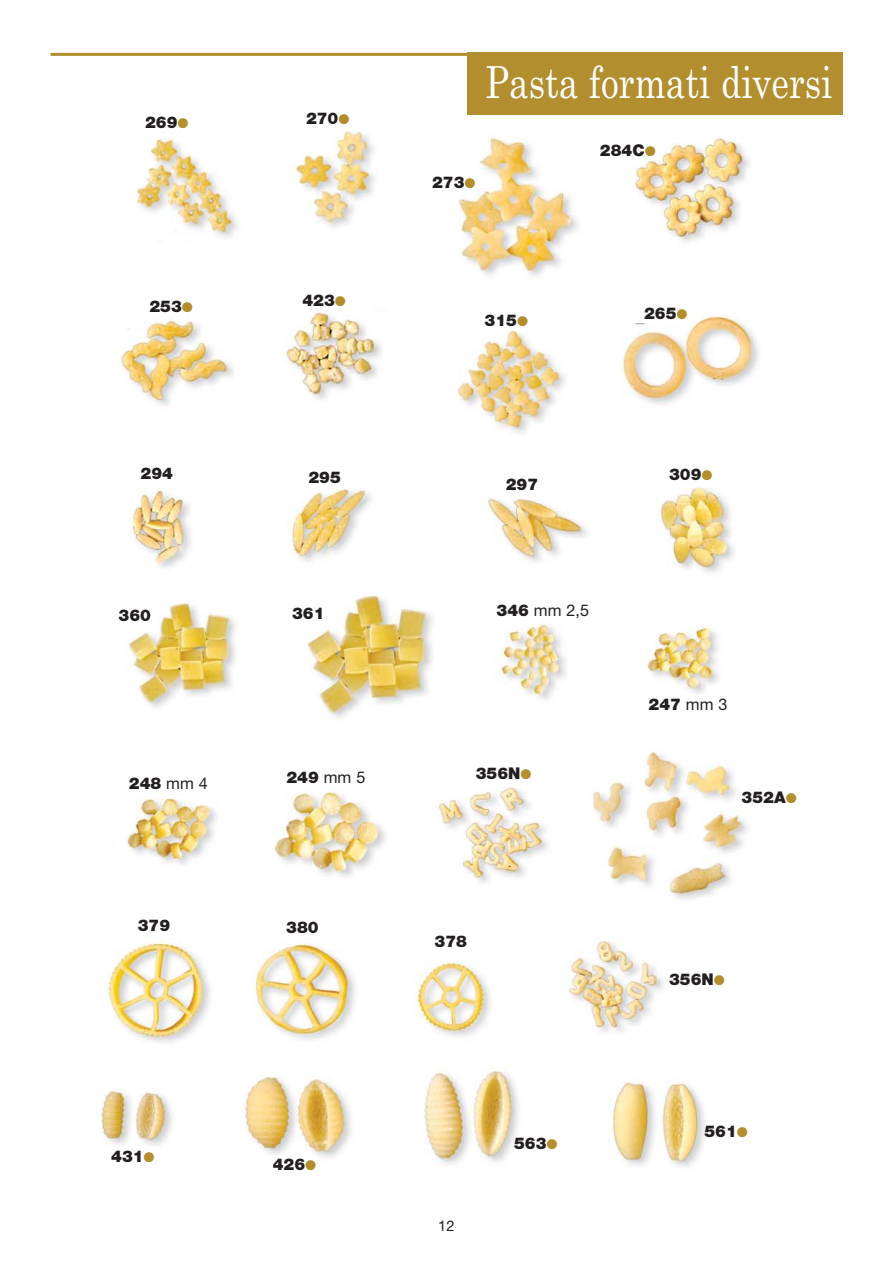
<style>
.page{position:relative;width:893px;height:1263px;background:#fff}
.page>*{position:absolute;margin:0;border:0;box-sizing:border-box;transform-origin:0 0}
.t1{font:44.1px "Century Schoolbook";color:#fff;scale:.8 1}
.t2{font:900 16.2px "Helvetica Neue";color:#231f20}
.t3{font:16.2px "Helvetica Neue";color:#231f20}
.t4{font:14.7px "Helvetica Neue";color:#231f20}
.s1{font-weight:400}
.s2{font-weight:900}
</style>
<div class="page">
<img style="left:101px;top:130px;width:658px;height:1038px">
<hr style="left:51px;top:53px;width:790px;height:3px;background:#b28e2f">
<div style="left:467px;top:52px;width:375px;height:63px;background:#b28e2f"></div>
<svg style="left:465px;top:178px;width:10px;height:10px"></svg>
<svg style="left:645px;top:147px;width:10px;height:10px"></svg>
<svg style="left:182px;top:303px;width:10px;height:10px"></svg>
<svg style="left:335px;top:296px;width:10px;height:10px"></svg>
<svg style="left:517px;top:316px;width:10px;height:10px"></svg>
<svg style="left:677px;top:309px;width:10px;height:10px"></svg>
<svg style="left:702px;top:470px;width:10px;height:10px"></svg>
<svg style="left:521px;top:769px;width:10px;height:10px"></svg>
<svg style="left:714px;top:975px;width:10px;height:10px"></svg>
<svg style="left:144px;top:1152px;width:10px;height:10px"></svg>
<svg style="left:306px;top:1161px;width:10px;height:7px"></svg>
<svg style="left:547px;top:1139px;width:10px;height:10px"></svg>
<svg style="left:737px;top:1127px;width:10px;height:10px"></svg>
<p class="t2" style="left:145px;top:117px;width:34px">269</p>
<p class="t2" style="left:306px;top:112px;width:34px">270</p>
<p class="t2" style="left:149px;top:301px;width:34px">253</p>
<p class="t2" style="left:302px;top:294px;width:34px">423</p>
<p class="t2" style="left:141px;top:467px;width:34px">294</p>
<p class="t2" style="left:308px;top:471px;width:34px">295</p>
<p class="t2" style="left:118px;top:610px;width:34px">360</p>
<p class="t2" style="left:292px;top:608px;width:34px">361</p>
<p class="t2" style="left:129px;top:778px;width:80px">248 <span class="s1">mm 4</span></p>
<p class="t2" style="left:286px;top:772px;width:80px">249 <span class="s1">mm 5</span></p>
<p class="t2" style="left:138px;top:919px;width:34px">379</p>
<p class="t2" style="left:286px;top:921px;width:34px">380</p>
<p class="t2" style="left:111px;top:1150px;width:34px">431</p>
<p class="t2" style="left:273px;top:1159px;width:34px">426</p>
<p class="t2" style="left:432px;top:176px;width:34px">273</p>
<h1 class="t1" style="left:485px;top:57px;width:435px">Pasta formati diversi</h1>
<p class="t2" style="left:600px;top:145px;width:46px">284C</p>
<p class="t2" style="left:484px;top:314px;width:34px">315</p>
<p class="t2" style="left:644px;top:307px;width:34px">265</p>
<p class="t2" style="left:505px;top:479px;width:34px">297</p>
<p class="t3" style="left:496px;top:605px;width:94px"><span class="s2">346</span> mm 2,5</p>
<p class="t2" style="left:475px;top:768px;width:46px">356N</p>
<p class="t2" style="left:434px;top:935px;width:34px">378</p>
<p class="t4" style="left:438px;top:1220px;width:18px">12</p>
<p class="t2" style="left:514px;top:1137px;width:34px">563</p>
<p class="t2" style="left:669px;top:468px;width:34px">309</p>
<p class="t2" style="left:648px;top:698px;width:80px">247 <span class="s1">mm 3</span></p>
<p class="t2" style="left:741px;top:791px;width:46px">352A</p>
<p class="t2" style="left:669px;top:973px;width:46px">356N</p>
<p class="t2" style="left:704px;top:1125px;width:34px">561</p>
</div>
